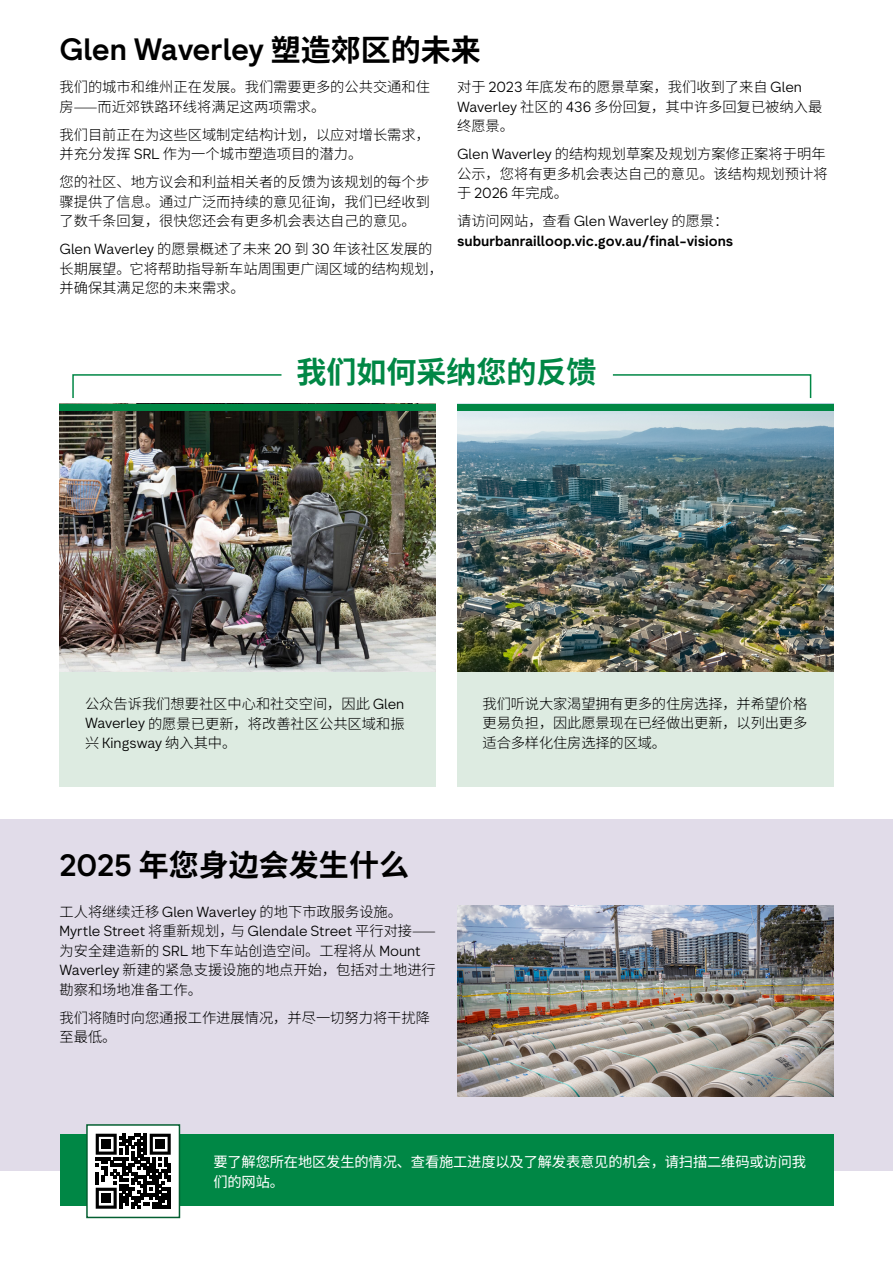
<style>
.page{position:relative;width:893px;height:1263px;background:#fff}
.page>*{position:absolute;margin:0;border:0;box-sizing:border-box;transform-origin:0 0}
.H1_Span_all_col{font:700 30px "Network Geo";letter-spacing:-.015em;color:#000}
.H1_Span_all_col-2{font:700 30px "Noto Sans SC";color:#000}
.H1_Span_all_col-3{font:700 30px "Noto Sans SC";color:#008745}
.Body{font:300 14.25px/19.5px "Noto Sans SC";color:#000}
.Body-2{font:700 14.25px/19.2px "Network Geo";color:#000101}
.Body_H1{font:300 14.25px/19.5px "Noto Sans SC";letter-spacing:-.01em;color:#000;text-align:justify}
.Body_H1-2{font:14.25px/19.5px "Noto Sans SC";letter-spacing:-.01em;color:#fff}
.s1{font-family:"Noto Sans SC"}
.s2{font-family:"Network Geo"}
.s3{font-family:"Noto Sans SC";font-weight:300;color:#000}
.s4{font-weight:300;color:#000}
</style>
<div class="page">
<div style="left:0;top:819px;width:893px;height:352px;background:#e1dce9"></div>
<div style="left:60px;top:1134px;width:774px;height:71px;background:#008745"></div>
<img style="left:457px;top:905px;width:376px;height:192px">
<div style="left:87px;top:1125px;width:92px;height:92px;background:#fff"></div>
<svg style="left:95px;top:1133px;width:76px;height:76px"></svg>
<svg style="left:96px;top:1134px;width:75px;height:75px"></svg>
<div style="left:102px;top:1140px;width:9px;height:9px;background:#000"></div>
<div style="left:156px;top:1140px;width:9px;height:9px;background:#000"></div>
<div style="left:102px;top:1194px;width:9px;height:9px;background:#000"></div>
<div style="left:86px;top:1124px;width:94px;height:94px;border:2px solid #045f31"></div>
<div style="left:457px;top:672px;width:376px;height:115px;background:#ddebe1"></div>
<img style="left:457px;top:410px;width:376px;height:262px">
<div style="left:457px;top:404px;width:376px;height:6px;background:#008745"></div>
<div style="left:60px;top:672px;width:376px;height:115px;background:#ddebe1"></div>
<img style="left:60px;top:410px;width:376px;height:262px">
<div style="left:60px;top:404px;width:376px;height:6px;background:#008745"></div>
<svg style="left:612px;top:374px;width:200px;height:24px"></svg>
<svg style="left:72px;top:374px;width:210px;height:24px"></svg>
<p class="H1_Span_all_col" style="left:60px;top:29px;width:423px">Glen Waverley <span class="s1">塑造郊区的未来</span></p>
<p class="Body" style="left:60px;top:78px;width:372px">我们的城市和维州正在发展。我们需要更多的公共交通和住房——而近郊铁路环线将满足这两项需求。</p>
<p class="Body" style="left:60px;top:125px;width:372px">我们目前正在为这些区域制定结构计划，以应对增长需求，并充分发挥 <span class="s2">SRL</span> 作为一个城市塑造项目的潜力。</p>
<p class="Body" style="left:60px;top:173px;width:372px;text-align:justify">您的社区、地方议会和利益相关者的反馈为该规划的每个步骤提供了信息。通过广泛而持续的意见征询，我们已经收到了数千条回复，很快您还会有更多机会表达自己的意见。</p>
<p class="Body" style="left:60px;top:239px;width:385px"><span class="s2">Glen Waverley</span> 的愿景概述了未来 <span class="s2">20</span> 到 <span class="s2">30</span> 年该社区发展的长期展望。它将帮助指导新车站周围更广阔区域的结构规划，并确保其满足您的未来需求。</p>
<p class="Body" style="left:457px;top:78px;width:367px">对于 <span class="s2">2023</span> 年底发布的愿景草案，我们收到了来自 <span class="s2">Glen<br>Waverley</span> 社区的 <span class="s2">436</span> 多份回复，其中许多回复已被纳入最终愿景。</p>
<p class="Body" style="left:457px;top:145px;width:372px"><span class="s2">Glen Waverley</span> 的结构规划草案及规划方案修正案将于明年公示，您将有更多机会表达自己的意见。该结构规划预计将于 <span class="s2">2026</span> 年完成。</p>
<p class="Body-2" style="left:457px;top:213px;width:278px"><span class="s3">请访问网站，查看</span> <span class="s4">Glen Waverley</span> <span class="s3">的愿景：</span>suburbanrailloop.vic.gov.au/final-visions</p>
<p class="H1_Span_all_col-3" style="left:296px;top:355px;width:302px">我们如何采纳您的反馈</p>
<p class="Body" style="left:85px;top:694px;width:321px;text-align:justify">公众告诉我们想要社区中心和社交空间，因此 <span class="s2">Glen Waverley</span> 的愿景已更新，将改善社区公共区域和振兴 <span class="s2">Kingsway</span> 纳入其中。</p>
<p class="H1_Span_all_col-2" style="left:60px;top:848px;width:351px"><span class="s2">2025</span> 年您身边会发生什么</p>
<p class="Body" style="left:60px;top:902px;width:378px">工人将继续迁移 <span class="s2">Glen Waverley</span> 的地下市政服务设施。<br><span class="s2">Myrtle Street</span> 将重新规划，与 <span class="s2">Glendale Street</span> 平行对接——为安全建造新的 <span class="s2">SRL</span> 地下车站创造空间。工程将从 <span class="s2">Mount<br>Waverley</span> 新建的紧急支援设施的地点开始，包括对土地进行勘察和场地准备工作。</p>
<p class="Body" style="left:60px;top:1008px;width:372px">我们将随时向您通报工作进展情况，并尽一切努力将干扰降至最低。</p>
<h3 class="Body_H1" style="left:483px;top:694px;width:326px">我们听说大家渴望拥有更多的住房选择，并希望价格更易负担，因此愿景现在已经做出更新，以列出更多适合多样化住房选择的区域。</h3>
<h3 class="Body_H1-2" style="left:213px;top:1152px;width:594px">要了解您所在地区发生的情况、查看施工进度以及了解发表意见的机会，请扫描二维码或访问我们的网站。</h3>
</div>
